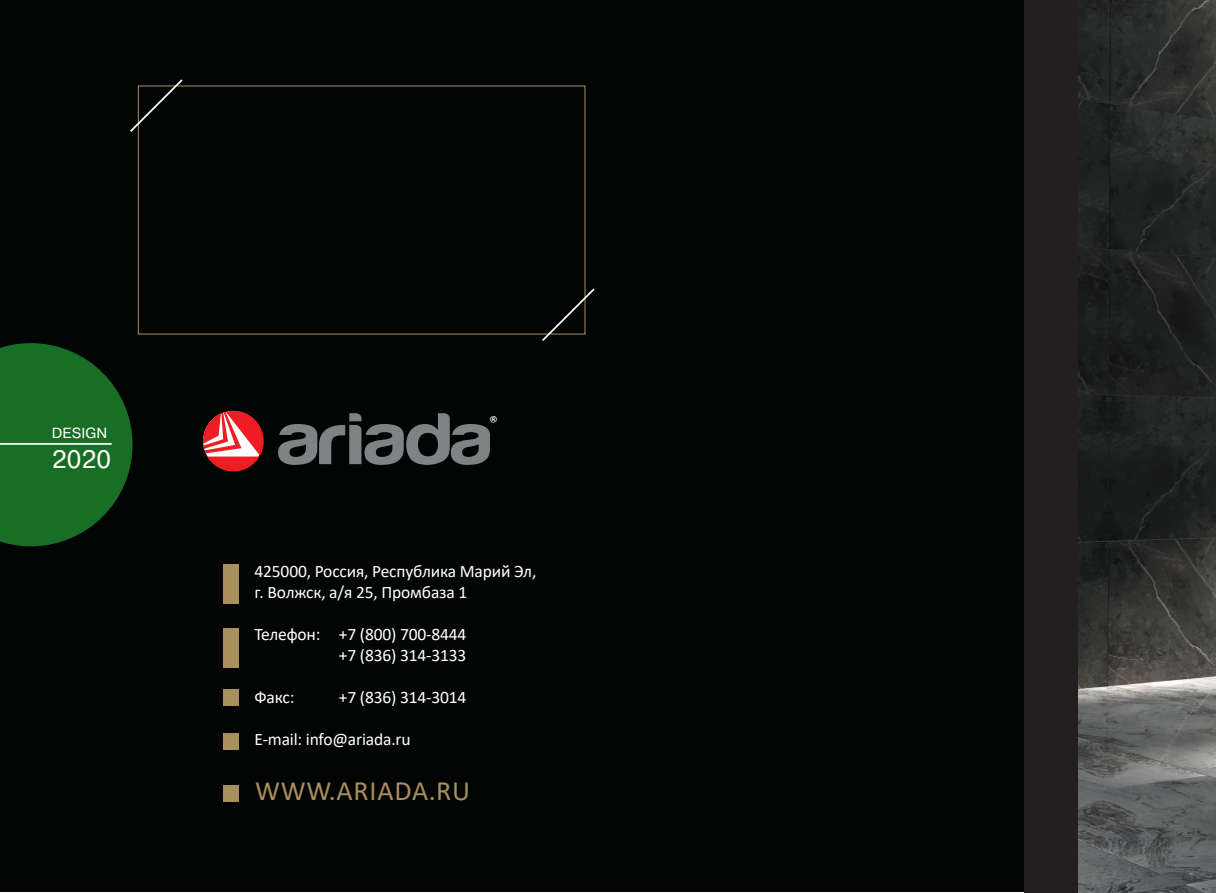
<style>
.page{position:relative;width:1216px;height:893px;background:#fff}
.page>*{position:absolute;margin:0;border:0;box-sizing:border-box;transform-origin:0 0}
.t1{font:28px "Calibri";letter-spacing:.03em;color:#a88f5b}
.t2{font:25.2px "Pragmatica";color:#fff}
.t3{font:17.5px "Calibri";letter-spacing:-.01em;color:#fff}
.t4{font:14.7px "Pragmatica";letter-spacing:.01em;color:#fff}
</style>
<div class="page">
<div style="left:1px;top:1px;width:1214px;height:891px;background:#030505"></div>
<div style="left:223px;top:564px;width:16px;height:40px;background:#a88f5b"></div>
<div style="left:223px;top:629px;width:16px;height:39px;background:#a88f5b"></div>
<div style="left:223px;top:689px;width:16px;height:17px;background:#a88f5b"></div>
<div style="left:223px;top:733px;width:16px;height:17px;background:#a88f5b"></div>
<div style="left:223px;top:785px;width:16px;height:17px;background:#a88f5b"></div>
<svg style="left:0;top:343px;width:132px;height:203px"></svg>
<hr style="left:0;top:443px;width:112px;height:2px;background:#fff">
<svg style="left:130px;top:79px;width:54px;height:55px"></svg>
<svg style="left:540px;top:287px;width:55px;height:54px"></svg>
<div style="left:1024px;top:0;width:191px;height:893px;background:#231f20"></div>
<img style="left:1078px;top:0;width:137px;height:893px">
<svg style="left:278px;top:413px;width:212px;height:52px"></svg>
<svg style="left:203px;top:411px;width:61px;height:60px"></svg>
<p class="t4" style="left:52px;top:424px;width:57px">DESIGN</p>
<p class="t2" style="left:52px;top:444px;width:61px">2020</p>
<p class="t3" style="left:489px;top:410px;width:10px">®</p>
<p class="t3" style="left:254px;top:559px;width:283px">425000, Россия, Республика Марий Эл,</p>
<p class="t3" style="left:254px;top:580px;width:214px">г. Волжск, а/я 25, Промбаза 1</p>
<p class="t3" style="left:254px;top:622px;width:213px">Телефон: +7 (800) 700-8444</p>
<p class="t3" style="left:339px;top:643px;width:129px">+7 (836) 314-3133</p>
<p class="t3" style="left:254px;top:685px;width:41px">Факс:</p>
<p class="t3" style="left:339px;top:685px;width:129px">+7 (836) 314-3014</p>
<p class="t3" style="left:254px;top:727px;width:158px">E-mail: info@ariada.ru</p>
<p class="t1" style="left:255px;top:771px;width:216px">WWW.ARIADA.RU</p>
</div>
